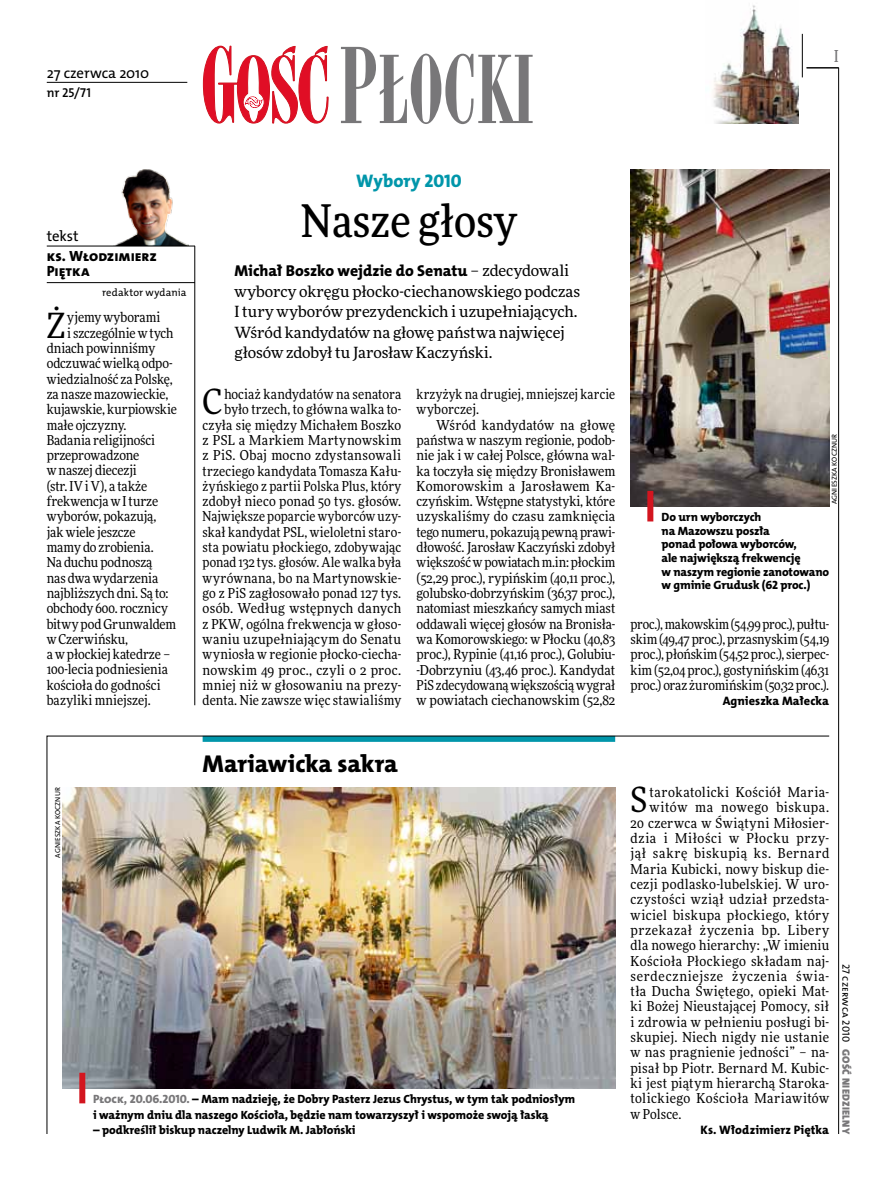
<style>
.page{position:relative;width:893px;height:1191px;background:#fff}
.page>*{position:absolute;margin:0;border:0;box-sizing:border-box;transform-origin:0 0}
.t1{font:500 45px "Freeday Narrow";color:#000}
.t2{font:34.8px "Freeday Narrow News";color:#000}
.t3{font:24.45px "The Mix HP8 Ex Bld";letter-spacing:-.005em;color:#000}
.t4{font:18.3px "The Mix HP8 Ex Bld";color:#0096aa}
.t5{font:500 16.5px "Freeday Narrow";color:#787779;scale:.9 1}
.t6{font:15.75px "The Mix HP8 Ex Bld";letter-spacing:-.005em;color:#000}
.t7{font:15.45px/20.4px "Freeday News";letter-spacing:-.005em;color:#000}
.t8{font:14.85px/15.3px "The Mix HP8 Ex Bld";letter-spacing:-.005em;color:#000}
.t9{font:14.85px "The Mix HP5 Plain";letter-spacing:-.005em;color:#000}
.t10{font:13.65px/15.3px "Freeday Narrow News";letter-spacing:.015em;color:#000;text-align:justify}
.t11{font:13.65px "Freeday Narrow News";letter-spacing:-.01em;color:#000}
.t12{font:13.65px "Freeday Narrow News";letter-spacing:.035em;color:#000}
.t13{font:13.65px "Freeday Narrow News";letter-spacing:.045em;color:#000}
.t14{font:13.65px "Freeday Narrow News";letter-spacing:.04em;color:#000}
.t15{font:13.65px "Freeday Narrow News";letter-spacing:-.005em;color:#000}
.t16{font:13.65px "Freeday Narrow News";letter-spacing:.05em;color:#000}
.t17{font:13.65px "Freeday Narrow News";letter-spacing:-.015em;color:#000}
.t18{font:12.9px "The Mix HP6 Se Bld";color:#000}
.t19{font:12.3px "The Mix HP8 Ex Bld";letter-spacing:.005em;color:#000}
.t20{font:12px/13.5px "The Mix HP8 Ex Bld";letter-spacing:-.005em;color:#000}
.t21{font:10.5px "The Mix HP5 Plain";letter-spacing:.01em;color:#000}
.t22{font:10.5px "The Mix HP9 Blk";letter-spacing:.025em;color:#787779}
.t23{font:7.2px "The Mix HP5 Plain";letter-spacing:.015em;color:#000}
.s1{font-family:"Freeday News";font-size:15.45px}
.s2{color:#787779}
</style>
<div class="page">
<hr style="left:838px;top:68px;width:1px;height:1066px;background:#000">
<hr style="left:802px;top:34px;width:1px;height:43px;background:#000">
<svg style="left:47px;top:735px;width:783px;height:399px"></svg>
<hr style="left:195px;top:246px;width:1px;height:459px;background:#000">
<hr style="left:806px;top:68px;width:33px;height:1px;background:#000">
<svg style="left:203px;top:46px;width:126px;height:77px"></svg>
<svg style="left:341px;top:47px;width:192px;height:77px"></svg>
<img style="left:713px;top:5px;width:85px;height:118px">
<img style="left:113px;top:169px;width:75px;height:77px">
<hr style="left:47px;top:246px;width:148px;height:1px;background:#000">
<hr style="left:47px;top:282px;width:148px;height:1px;background:#000">
<hr style="left:47px;top:82px;width:140px;height:1px;background:#000">
<img style="left:62px;top:787px;width:553px;height:301px">
<div style="left:79px;top:1072px;width:6px;height:31px;background:#d3151f"></div>
<img style="left:631px;top:169px;width:198px;height:337px">
<div style="left:647px;top:491px;width:6px;height:30px;background:#d3151f"></div>
<p class="t9" style="left:47px;top:63px;width:104px">27 czerwca 2010</p>
<p class="t18" style="left:47px;top:85px;width:46px">nr 25/71</p>
<p class="t5" style="left:834px;top:46px;width:6px">I</p>
<p class="t9" style="left:47px;top:227px;width:33px">tekst</p>
<p class="t8" style="left:47px;top:249px;width:112px">ks. Włodzimierz<br>Piętka</p>
<p class="t21" style="left:102px;top:285px;width:86px">redaktor wydania</p>
<h2 class="t2" style="left:47px;top:304px;width:20px">Ż</h2>
<p class="t10" style="left:67px;top:310px;width:95px">yjemy wyborami</p>
<p class="t11" style="left:67px;top:324px;width:108px">i szczególnie w tych</p>
<p class="t15" style="left:47px;top:340px;width:110px">dniach powinniśmy</p>
<p class="t10" style="left:47px;top:356px;width:127px">odczuwać wielką odpo-</p>
<p class="t11" style="left:47px;top:370px;width:127px">wiedzialność za Polskę,</p>
<p class="t10" style="left:47px;top:386px;width:123px">za nasze mazowieckie,</p>
<p class="t17" style="left:47px;top:401px;width:132px">kujawskie, kurpiowskie</p>
<p class="t10" style="left:47px;top:417px;width:81px">małe ojczyzny.</p>
<p class="t11" style="left:47px;top:431px;width:110px">Badania religijności</p>
<p class="t11" style="left:47px;top:447px;width:94px">przeprowadzone</p>
<p class="t11" style="left:47px;top:462px;width:92px">w naszej diecezji</p>
<p class="t10" style="left:47px;top:478px;width:102px">(str. IV i V), a także</p>
<p class="t11" style="left:47px;top:493px;width:113px">frekwencja w I turze</p>
<p class="t10" style="left:47px;top:509px;width:111px">wyborów, pokazują,</p>
<p class="t11" style="left:47px;top:523px;width:90px">jak wiele jeszcze</p>
<p class="t11" style="left:47px;top:539px;width:108px">mamy do zrobienia.</p>
<p class="t11" style="left:47px;top:554px;width:107px">Na duchu podnoszą</p>
<p class="t10" style="left:47px;top:570px;width:113px">nas dwa wydarzenia</p>
<p class="t11" style="left:47px;top:584px;width:123px">najbliższych dni. Są to:</p>
<p class="t10" style="left:47px;top:600px;width:123px">obchody 600. rocznicy</p>
<p class="t10" style="left:47px;top:616px;width:131px">bitwy pod Grunwaldem</p>
<p class="t15" style="left:47px;top:630px;width:83px">w Czerwińsku,</p>
<p class="t15" style="left:47px;top:646px;width:125px">a w płockiej katedrze –</p>
<p class="t10" style="left:47px;top:662px;width:123px">100-lecia podniesienia</p>
<p class="t10" style="left:47px;top:677px;width:115px">kościoła do godności</p>
<p class="t10" style="left:47px;top:692px;width:105px">bazyliki mniejszej.</p>
<h3 class="t4" style="left:356px;top:169px;width:107px">Wybory 2010</h3>
<h1 class="t1" style="left:301px;top:193px;width:217px">Nasze głosy</h1>
<p class="t6" style="left:234px;top:261px;width:336px">Michał Boszko wejdzie do Senatu <span class="s1">– zdecydowali</span></p>
<p class="t7" style="left:234px;top:281px;width:347px">wyborcy okręgu płocko-ciechanowskiego podczas I tury wyborów prezydenckich i uzupełniających.<br>Wśród kandydatów na głowę państwa najwięcej głosów zdobył tu Jarosław Kaczyński.</p>
<p class="t10" style="left:203px;top:386px;width:200px;text-align:right">hociaż kandydatów na senatora było trzech, to główna walka to&shy;czyła się między Michałem Boszko z PSL a Markiem Martynowskim z PiS. Obaj mocno zdystansowali trzeciego kandydata Tomasza Kału&shy;żyńskiego z partii Polska Plus, który zdobył nieco ponad 50 tys. głosów.<br>Największe poparcie wyborców uzy&shy;skał kandydat PSL, wieloletni staro&shy;sta powiatu płockiego, zdobywając ponad 132 tys. głosów. Ale walka była wyrównana, bo na Martynowskie&shy;go z PiS zagłosowało ponad 127 tys. osób. Według wstępnych danych z PKW, ogólna frekwencja w głoso&shy;waniu uzupełniającym do Senatu wyniosła w regionie płocko-ciecha&shy;nowskim 49 proc., czyli o 2 proc. mniej niż w głosowaniu na prezy&shy;denta. Nie zawsze więc stawialiśmy</p>
<p class="t10" style="left:417px;top:386px;width:200px">krzyżyk na drugiej, mniejszej karcie wyborczej.</p>
<h2 class="t2" style="left:203px;top:380px;width:21px">C</h2>
<p class="t10" style="left:417px;top:417px;width:200px;text-indent:20px">Wśród kandydatów na głowę państwa w naszym regionie, podob&shy;nie jak i w całej Polsce, główna wal&shy;ka toczyła się między Bronisławem Komorowskim a Jarosławem Ka&shy;czyńskim. Wstępne statystyki, które uzyskaliśmy do czasu zamknięcia tego numeru, pokazują pewną prawi&shy;dłowość. Jarosław Kaczyński zdobył większość w powiatach m.in: płockim (52,29 proc.), rypińskim (40,11 proc.), golubsko-dobrzyńskim (36,37 proc.), natomiast mieszkańcy samych miast oddawali więcej głosów na Bronisła&shy;wa Komorowskiego: w Płocku (40,83 proc.), Rypinie (41,16 proc.), Golubiu--Dobrzyniu (43,46 proc.). Kandydat PiS zdecydowaną większością wygrał w powiatach ciechanowskim (52,82</p>
<p class="t23" style="left:830px;top:504px;width:72px;rotate:-90deg">Agnieszka Kocznur</p>
<p class="t20" style="left:662px;top:511px;width:169px">Do urn wyborczych<br>na Mazowszu poszła<br>ponad połowa wyborców,<br>ale największą frekwencję<br>w naszym regionie zanotowano w gminie Grudusk (62 proc.)</p>
<p class="t10" style="left:630px;top:616px;width:200px">proc.), makowskim (54,99 proc.), pułtu&shy;skim (49,47 proc.), przasnyskim (54,19 proc.), płońskim (54,52 proc.), sierpec&shy;kim (52,04 proc.), gostynińskim (46,31 proc.) oraz żuromińskim (50,32 proc.).</p>
<p class="t19" style="left:723px;top:693px;width:108px">Agnieszka Małecka</p>
<p class="t23" style="left:53px;top:858px;width:72px;rotate:-90deg">Agnieszka Kocznur</p>
<h3 class="t3" style="left:203px;top:747px;width:197px">Mariawicka sakra</h3>
<p class="t20" style="left:93px;top:1091px;width:483px;line-height:15.3px"><span class="s2">Płock, 20.06.2010.</span> – Mam nadzieję, że Dobry Pasterz Jezus Chrystus, w tym tak podniosłym i ważnym dniu dla naszego Kościoła, będzie nam towarzyszył i wspomoże swoją łaską</p>
<p class="t20" style="left:93px;top:1123px;width:264px">– podkreślił biskup naczelny Ludwik M. Jabłoński</p>
<h2 class="t2" style="left:630px;top:778px;width:18px">S</h2>
<p class="t12" style="left:650px;top:784px;width:181px">tarokatolicki Kościół Maria-</p>
<p class="t14" style="left:650px;top:799px;width:181px">witów ma nowego biskupa.</p>
<p class="t10" style="left:630px;top:815px;width:200px">20 czerwca w Świątyni Miłosier-</p>
<p class="t13" style="left:630px;top:829px;width:200px">dzia i Miłości w Płocku przy-</p>
<p class="t14" style="left:630px;top:845px;width:200px">jął sakrę biskupią ks. Bernard</p>
<p class="t10" style="left:630px;top:861px;width:200px">Maria Kubicki, nowy biskup die-</p>
<p class="t10" style="left:630px;top:876px;width:200px">cezji podlasko-lubelskiej. W uro-</p>
<p class="t12" style="left:630px;top:891px;width:200px">czystości wziął udział przedsta-</p>
<p class="t10" style="left:630px;top:907px;width:200px">wiciel biskupa płockiego, który</p>
<p class="t13" style="left:630px;top:921px;width:200px">przekazał życzenia bp. Libery</p>
<p class="t10" style="left:630px;top:937px;width:200px">dla nowego hierarchy: „W imieniu</p>
<p class="t10" style="left:630px;top:953px;width:200px">Kościoła Płockiego składam naj-</p>
<p class="t16" style="left:630px;top:967px;width:200px">serdeczniejsze życzenia świa-</p>
<p class="t10" style="left:630px;top:983px;width:200px">tła Ducha Świętego, opieki Mat-</p>
<p class="t10" style="left:630px;top:998px;width:200px">ki Bożej Nieustającej Pomocy, sił</p>
<p class="t10" style="left:630px;top:1014px;width:200px">i zdrowia w pełnieniu posługi bi-</p>
<p class="t10" style="left:630px;top:1029px;width:200px">skupiej. Niech nigdy nie ustanie</p>
<p class="t10" style="left:630px;top:1044px;width:200px">w nas pragnienie jedności” – na-</p>
<p class="t10" style="left:630px;top:1060px;width:200px">pisał bp Piotr. Bernard M. Kubic-</p>
<p class="t10" style="left:630px;top:1075px;width:200px">ki jest piątym hierarchą Staroka-</p>
<p class="t10" style="left:630px;top:1090px;width:200px">tolickiego Kościoła Mariawitów</p>
<p class="t10" style="left:630px;top:1106px;width:53px">w Polsce.</p>
<p class="t19" style="left:700px;top:1122px;width:130px">Ks. Włodzimierz Piętka</p>
<p class="t21" style="left:853px;top:963px;width:80px;rotate:90deg">27 czerwca 2010</p>
<p class="t22" style="left:853px;top:1049px;width:86px;rotate:90deg">Gość Niedzielny</p>
</div>
